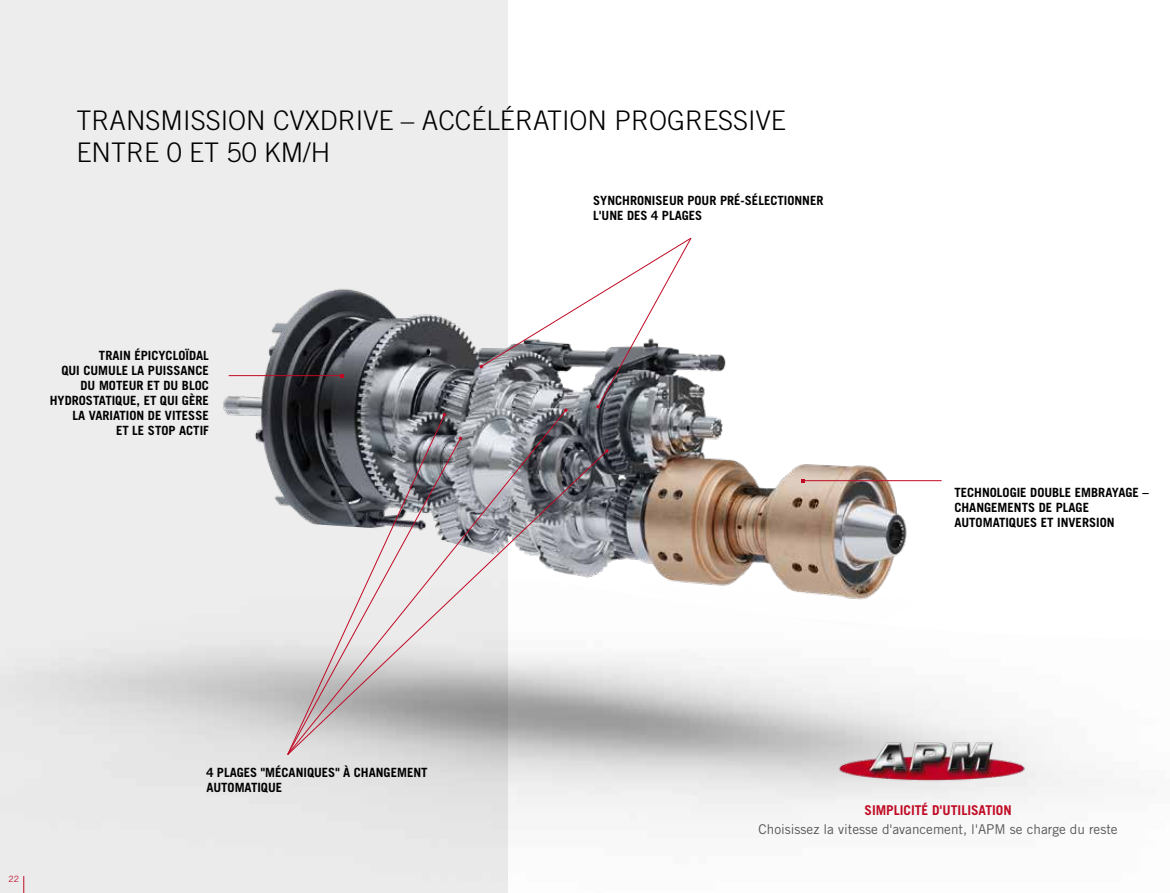
<style>
.page{position:relative;width:1170px;height:893px;background:#fff}
.page>*{position:absolute;margin:0;border:0;box-sizing:border-box;transform-origin:0 0}
.t1{font:300 27px/31.5px "Trade Gothic LT Pro";color:#000}
.t2{font:13.5px "Trade Gothic LT Pro";color:#575756}
.t3{font:700 13.5px "Trade Gothic LT Std";color:#c10b25}
.t4{font:700 12.75px/15px "Trade Gothic LT Pro";color:#000}
.t5{font:8.7px "Trade Gothic LT Pro";color:#c10b25}
</style>
<div class="page">
<div style="left:0;top:0;width:507px;height:893px;background:#ededed"></div>
<img style="left:223px;top:228px;width:719px;height:400px">
<svg style="left:567px;top:450px;width:41px;height:306px"></svg>
<svg style="left:604px;top:449px;width:5px;height:4px"></svg>
<hr style="left:229px;top:375px;width:113px;height:1px;background:#c10b25">
<hr style="left:802px;top:480px;width:139px;height:1px;background:#c10b25">
<img style="left:831px;top:730px;width:199px;height:60px">
<svg style="left:286px;top:409px;width:281px;height:347px"></svg>
<svg style="left:479px;top:237px;width:213px;height:175px"></svg>
<svg style="left:286px;top:437px;width:175px;height:319px"></svg>
<svg style="left:458px;top:436px;width:4px;height:4px"></svg>
<svg style="left:287px;top:414px;width:158px;height:342px"></svg>
<svg style="left:442px;top:413px;width:4px;height:4px"></svg>
<svg style="left:23px;top:876px;width:1px;height:17px"></svg>
<h1 class="t1" style="left:77px;top:104px;width:710px">TRANSMISSION CVXDRIVE – ACCÉLÉRATION PROGRESSIVE<br>ENTRE 0 ET 50 KM/H</h1>
<p class="t4" style="left:50px;top:348px;width:160px;text-align:right">TRAIN ÉPICYCLOÏDAL<br>QUI CUMULE LA PUISSANCE<br>DU MOTEUR ET DU BLOC<br>HYDROSTATIQUE, ET QUI GÈRE<br>LA VARIATION DE VITESSE<br>ET LE STOP ACTIF</p>
<p class="t4" style="left:593px;top:193px;width:232px">SYNCHRONISEUR POUR PRÉ-SÉLECTIONNER<br>L'UNE DES 4 PLAGES</p>
<p class="t4" style="left:954px;top:485px;width:196px">TECHNOLOGIE DOUBLE EMBRAYAGE –<br>CHANGEMENTS DE PLAGE<br>AUTOMATIQUES ET INVERSION</p>
<p class="t5" style="left:9px;top:874px;width:12px">22</p>
<p class="t4" style="left:206px;top:764px;width:223px">4 PLAGES "MÉCANIQUES" À CHANGEMENT<br>AUTOMATIQUE</p>
<p class="t3" style="left:864px;top:801px;width:149px">SIMPLICITÉ D'UTILISATION</p>
<p class="t2" style="left:758px;top:821px;width:360px">Choisissez la vitesse d'avancement, l'APM se charge du reste</p>
</div>
